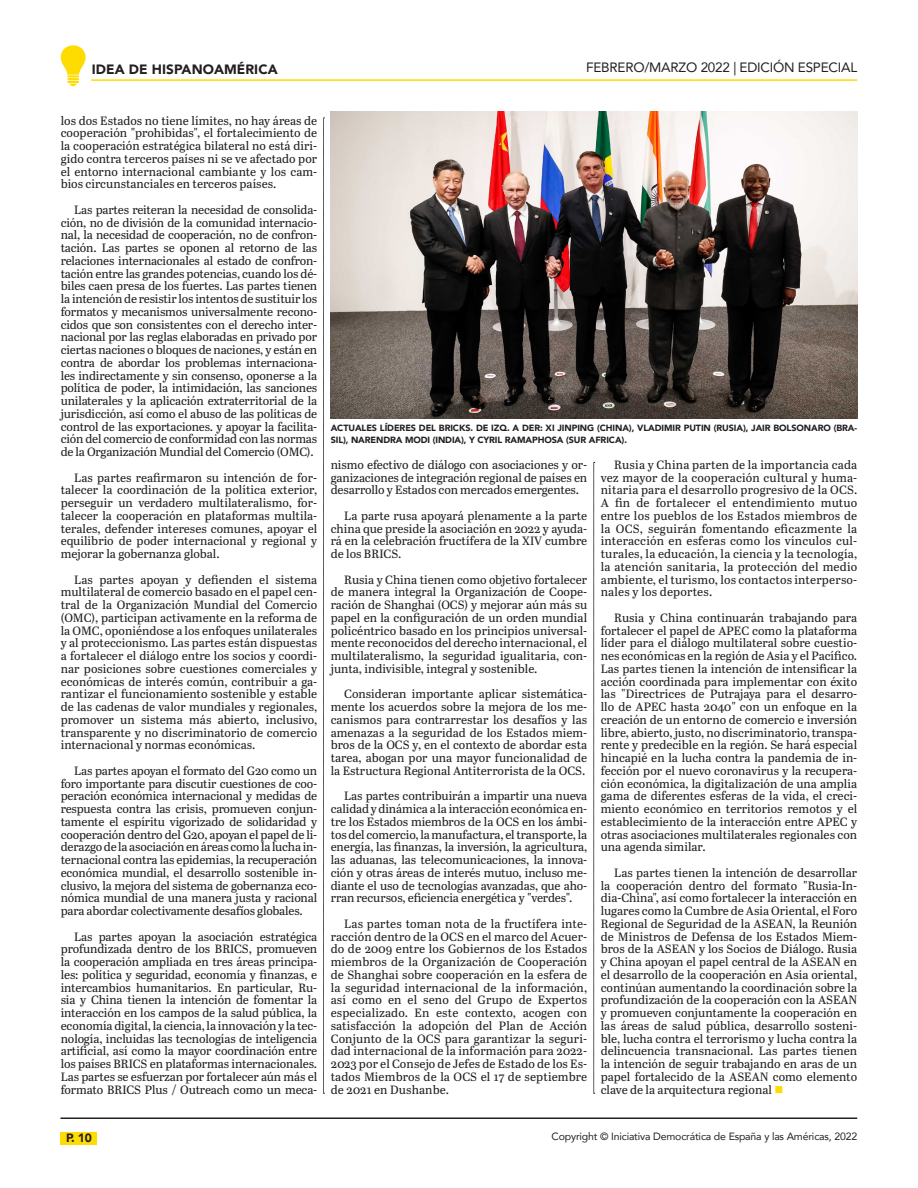
<style>
.page{position:relative;width:918px;height:1188px;background:#fff}
.page>*{position:absolute;margin:0;border:0;box-sizing:border-box;transform-origin:0 0}
.t1{font:13.5px "Avenir";letter-spacing:-.015em;color:#231f20}
.t2{font:900 13.5px "Avenir";letter-spacing:.005em;color:#231f20}
.Segundo_parrafo_just{font:12px/12.8px "Abril Text";color:#231f20;text-align:justify}
.t3{font:900 12px "Avenir";color:#231f20}
.t4{font:10.5px "Avenir";letter-spacing:-.015em;color:#231f20}
.Segundo_parrafo_just-2{font:900 9px/12.8px "Avenir";letter-spacing:-.01em;color:#231f20}
.s1{color:#ffdc01}
</style>
<div class="page">
<hr style="left:60px;top:1118px;width:797px;height:1px;background:#231f20">
<hr style="left:91px;top:79px;width:766px;height:2px;background:#ffdc01">
<div style="left:60px;top:1132px;width:37px;height:12px;background:#ffdc01"></div>
<svg style="left:60px;top:45px;width:26px;height:41px"></svg>
<img style="left:331px;top:112px;width:526px;height:306px">
<svg style="left:323px;top:118px;width:2px;height:976px"></svg>
<svg style="left:594px;top:462px;width:1px;height:632px"></svg>
<p class="t2" style="left:92px;top:57px;width:187px">IDEA DE HISPANOAMÉRICA</p>
<p class="t1" style="left:586px;top:57px;width:273px">FEBRERO/MARZO 2022 | EDICIÓN ESPECIAL</p>
<p class="Segundo_parrafo_just" style="left:61px;top:113px;width:258px">los dos Estados no tiene límites, no hay áreas de cooperación "prohibidas", el fortalecimiento de la cooperación estratégica bilateral no está diri&shy;gido contra terceros países ni se ve afectado por el entorno internacional cambiante y los cam&shy;bios circunstanciales en terceros países.</p>
<p class="Segundo_parrafo_just" style="left:61px;top:203px;width:258px;text-indent:14px">Las partes reiteran la necesidad de consolida&shy;ción, no de división de la comunidad internacio&shy;nal, la necesidad de cooperación, no de confron&shy;tación. Las partes se oponen al retorno de las relaciones internacionales al estado de confron&shy;tación entre las grandes potencias, cuando los dé&shy;biles caen presa de los fuertes. Las partes tienen la intención de resistir los intentos de sustituir los formatos y mecanismos universalmente recono&shy;cidos que son consistentes con el derecho inter&shy;nacional por las reglas elaboradas en privado por ciertas naciones o bloques de naciones, y están en contra de abordar los problemas internaciona&shy;les indirectamente y sin consenso, oponerse a la política de poder, la intimidación, las sanciones unilaterales y la aplicación extraterritorial de la jurisdicción, así como el abuso de las políticas de control de las exportaciones. y apoyar la facilita&shy;ción del comercio de conformidad con las normas de la Organización Mundial del Comercio (OMC).</p>
<p class="Segundo_parrafo_just" style="left:61px;top:470px;width:258px;text-indent:14px">Las partes reafirmaron su intención de for&shy;talecer la coordinación de la política exterior, perseguir un verdadero multilateralismo, for&shy;talecer la cooperación en plataformas multila&shy;terales, defender intereses comunes, apoyar el equilibrio de poder internacional y regional y mejorar la gobernanza global.</p>
<p class="Segundo_parrafo_just" style="left:61px;top:572px;width:258px;text-indent:14px">Las partes apoyan y defienden el sistema multilateral de comercio basado en el papel cen&shy;tral de la Organización Mundial del Comercio (OMC), participan activamente en la reforma de la OMC, oponiéndose a los enfoques unilaterales y al proteccionismo. Las partes están dispuestas a fortalecer el diálogo entre los socios y coordi&shy;nar posiciones sobre cuestiones comerciales y económicas de interés común, contribuir a ga&shy;rantizar el funcionamiento sostenible y estable de las cadenas de valor mundiales y regionales, promover un sistema más abierto, inclusivo, transparente y no discriminatorio de comercio internacional y normas económicas.</p>
<p class="Segundo_parrafo_just" style="left:61px;top:764px;width:258px;text-indent:14px">Las partes apoyan el formato del G20 como un foro importante para discutir cuestiones de coo&shy;peración económica internacional y medidas de respuesta contra las crisis, promueven conjun&shy;tamente el espíritu vigorizado de solidaridad y cooperación dentro del G20, apoyan el papel de li&shy;derazgo de la asociación en áreas como la lucha in&shy;ternacional contra las epidemias, la recuperación económica mundial, el desarrollo sostenible in&shy;clusivo, la mejora del sistema de gobernanza eco&shy;nómica mundial de una manera justa y racional para abordar colectivamente desafíos globales.</p>
<p class="Segundo_parrafo_just" style="left:61px;top:929px;width:258px;text-indent:14px">Las partes apoyan la asociación estratégica profundizada dentro de los BRICS, promueven la cooperación ampliada en tres áreas principa&shy;les: política y seguridad, economía y finanzas, e intercambios humanitarios. En particular, Ru&shy;sia y China tienen la intención de fomentar la interacción en los campos de la salud pública, la economía digital, la ciencia, la innovación y la tec&shy;nología, incluidas las tecnologías de inteligencia artificial, así como la mayor coordinación entre los países BRICS en plataformas internacionales.<br>Las partes se esfuerzan por fortalecer aún más el formato BRICS Plus / Outreach como un meca-</p>
<p class="Segundo_parrafo_just-2" style="left:331px;top:421px;width:528px">ACTUALES LÍDERES DEL BRICKS. DE IZQ. A DER: XI JINPING (CHINA), VLADIMIR PUTIN (RUSIA), JAIR BOLSONARO (BRA-<br>SIL), NARENDRA MODI (INDIA), Y CYRIL RAMAPHOSA (SUR AFRICA).</p>
<p class="Segundo_parrafo_just" style="left:331px;top:458px;width:258px">nismo efectivo de diálogo con asociaciones y or&shy;ganizaciones de integración regional de países en desarrollo y Estados con mercados emergentes.</p>
<p class="Segundo_parrafo_just" style="left:331px;top:509px;width:258px;text-indent:14px">La parte rusa apoyará plenamente a la parte china que preside la asociación en 2022 y ayuda&shy;rá en la celebración fructífera de la XIV cumbre de los BRICS.</p>
<p class="Segundo_parrafo_just" style="left:331px;top:572px;width:258px;text-indent:14px">Rusia y China tienen como objetivo fortalecer de manera integral la Organización de Coope&shy;ración de Shanghai (OCS) y mejorar aún más su papel en la configuración de un orden mundial policéntrico basado en los principios universal&shy;mente reconocidos del derecho internacional, el multilateralismo, la seguridad igualitaria, con&shy;junta, indivisible, integral y sostenible.</p>
<p class="Segundo_parrafo_just" style="left:331px;top:687px;width:258px;text-indent:14px">Consideran importante aplicar sistemática&shy;mente los acuerdos sobre la mejora de los me&shy;canismos para contrarrestar los desafíos y las amenazas a la seguridad de los Estados miem&shy;bros de la OCS y, en el contexto de abordar esta tarea, abogan por una mayor funcionalidad de la Estructura Regional Antiterrorista de la OCS.</p>
<p class="Segundo_parrafo_just" style="left:331px;top:789px;width:258px;text-indent:14px">Las partes contribuirán a impartir una nueva calidad y dinámica a la interacción económica en&shy;tre los Estados miembros de la OCS en los ámbi&shy;tos del comercio, la manufactura, el transporte, la energía, las finanzas, la inversión, la agricultura, las aduanas, las telecomunicaciones, la innova&shy;ción y otras áreas de interés mutuo, incluso me&shy;diante el uso de tecnologías avanzadas, que aho&shy;rran recursos, eficiencia energética y "verdes".</p>
<p class="Segundo_parrafo_just" style="left:331px;top:917px;width:258px;text-indent:14px">Las partes toman nota de la fructífera inte&shy;racción dentro de la OCS en el marco del Acuer&shy;do de 2009 entre los Gobiernos de los Estados miembros de la Organización de Cooperación de Shanghai sobre cooperación en la esfera de la seguridad internacional de la información, así como en el seno del Grupo de Expertos especializado. En este contexto, acogen con satisfacción la adopción del Plan de Acción Conjunto de la OCS para garantizar la seguri&shy;dad internacional de la información para 2022- 2023 por el Consejo de Jefes de Estado de los Es&shy;tados Miembros de la OCS el 17 de septiembre de 2021 en Dushanbe.</p>
<p class="Segundo_parrafo_just" style="left:601px;top:458px;width:258px;text-indent:14px">Rusia y China parten de la importancia cada vez mayor de la cooperación cultural y huma&shy;nitaria para el desarrollo progresivo de la OCS.<br>A fin de fortalecer el entendimiento mutuo entre los pueblos de los Estados miembros de la OCS, seguirán fomentando eficazmente la interacción en esferas como los vínculos cul&shy;turales, la educación, la ciencia y la tecnología, la atención sanitaria, la protección del medio ambiente, el turismo, los contactos interperso&shy;nales y los deportes.</p>
<p class="Segundo_parrafo_just" style="left:601px;top:611px;width:258px;text-indent:14px">Rusia y China continuarán trabajando para fortalecer el papel de APEC como la plataforma líder para el diálogo multilateral sobre cuestio&shy;nes económicas en la región de Asia y el Pacífico.<br>Las partes tienen la intención de intensificar la acción coordinada para implementar con éxito las "Directrices de Putrajaya para el desarro&shy;llo de APEC hasta 2040" con un enfoque en la creación de un entorno de comercio e inversión libre, abierto, justo, no discriminatorio, transpa&shy;rente y predecible en la región. Se hará especial hincapié en la lucha contra la pandemia de in&shy;fección por el nuevo coronavirus y la recupera&shy;ción económica, la digitalización de una amplia gama de diferentes esferas de la vida, el creci&shy;miento económico en territorios remotos y el establecimiento de la interacción entre APEC y otras asociaciones multilaterales regionales con una agenda similar.</p>
<p class="Segundo_parrafo_just" style="left:601px;top:866px;width:258px;text-indent:14px">Las partes tienen la intención de desarrollar la cooperación dentro del formato "Rusia-In&shy;dia-China", así como fortalecer la interacción en lugares como la Cumbre de Asia Oriental, el Foro Regional de Seguridad de la ASEAN, la Reunión de Ministros de Defensa de los Estados Miem&shy;bros de la ASEAN y los Socios de Diálogo. Rusia y China apoyan el papel central de la ASEAN en el desarrollo de la cooperación en Asia oriental, continúan aumentando la coordinación sobre la profundización de la cooperación con la ASEAN y promueven conjuntamente la cooperación en las áreas de salud pública, desarrollo sosteni&shy;ble, lucha contra el terrorismo y lucha contra la delincuencia transnacional. Las partes tienen la intención de seguir trabajando en aras de un papel fortalecido de la ASEAN como elemento clave de la arquitectura regional <span class="s1">■</span></p>
<p class="t3" style="left:66px;top:1128px;width:27px">P. 10</p>
<p class="t4" style="left:552px;top:1128px;width:307px">Copyright © Iniciativa Democrática de España y las Américas, 2022</p>
</div>
